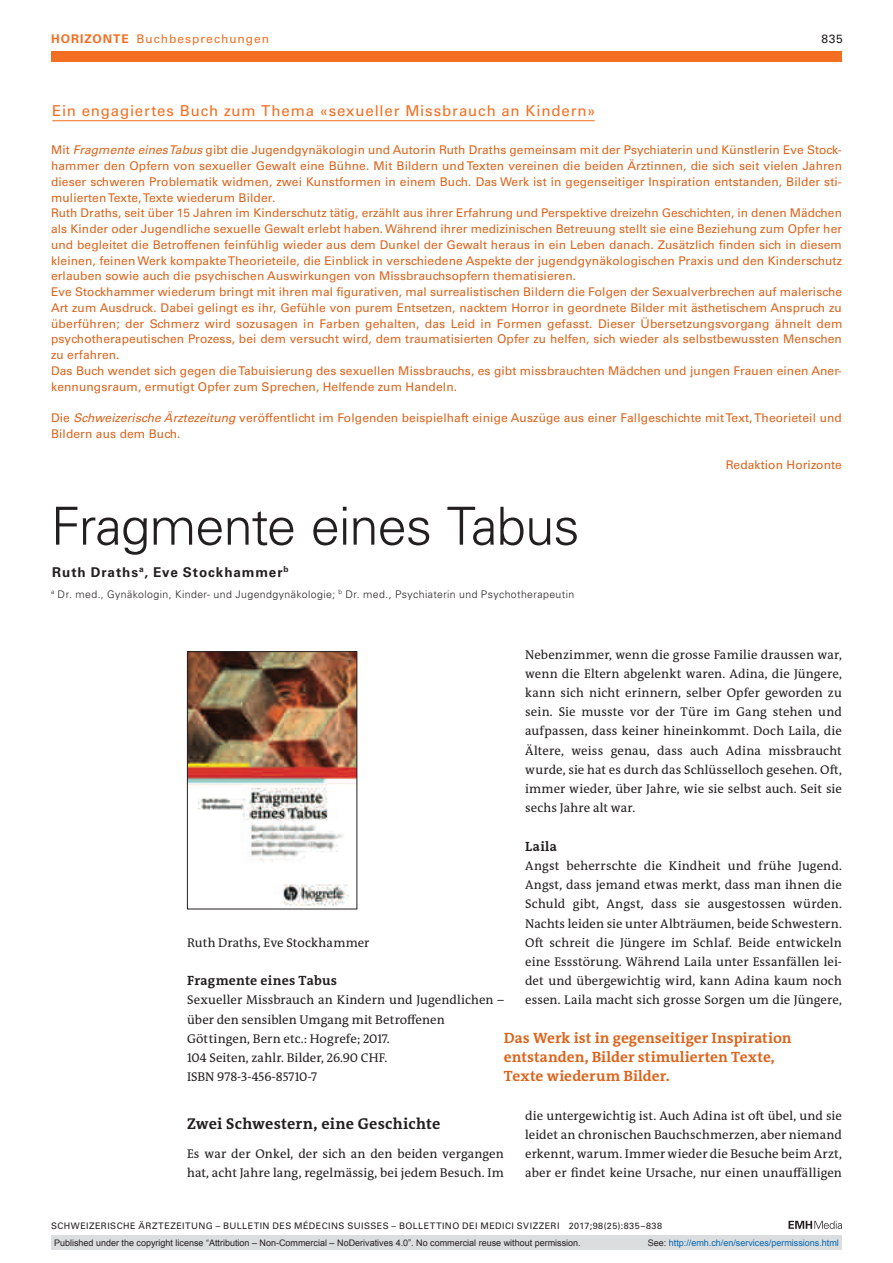
<style>
.page{position:relative;width:893px;height:1263px;background:#fff}
.page>*{position:absolute;margin:0;border:0;box-sizing:border-box;transform-origin:0 0}
.t1{font:300 52.5px "Univers LT Std";letter-spacing:-.02em;color:#231f20}
.t2{font:700 15.75px "The Antiqua B W7";letter-spacing:.015em;color:#231f20}
.t3{font:700 15px/19.2px "The Antiqua B W7";letter-spacing:.005em;color:#dc641c}
.t4{font:15px "Univers LT Std";letter-spacing:.055em;color:#f36e21}
.t5{font:700 13.5px "Univers LT Std";letter-spacing:.065em;color:#231f20}
.t6{font:700 13.5px "The Antiqua B W7";letter-spacing:.02em;color:#231f20}
.t7{font:12.75px/19.2px "The Antiqua B W5 Plain";letter-spacing:.005em;color:#231f20;text-align:justify}
.t8{font:12px/15.8px "Univers LT Std";letter-spacing:.01em;color:#dc641c}
.t9{font:12px "Univers LT Std";letter-spacing:.085em;color:#f36e21}
.t10{font:12px "Univers LT Std";color:#231f20}
.t11{font:300 10.5px "Univers LT Std";letter-spacing:.04em;color:#231f20}
.t12{font:9px "Arial";color:#231f20}
.t13{font:9px "Univers LT Std";letter-spacing:.05em;color:#231f20}
.t14{font:9px "Arial";color:#0166b3}
.s1{font-weight:700}
.s2{font-style:italic}
.s3{color:#231f20}
</style>
<div class="page">
<svg style="left:788px;top:1221px;width:54px;height:8px"></svg>
<div style="left:51px;top:51px;width:791px;height:11px;background:#f36e21"></div>
<hr style="left:52px;top:120px;width:543px;height:1px;background:#f36e21">
<img style="left:189px;top:653px;width:166px;height:253px">
<div style="left:187px;top:651px;width:170px;height:258px;border:1px solid #231f20"></div>
<div style="left:51px;top:1235px;width:791px;height:15px;background:#dcdddf"></div>
<p class="t9" style="left:51px;top:31px;width:220px"><span class="s1">HORIZONTE</span> Buchbesprechungen</p>
<p class="t10" style="left:821px;top:31px;width:23px">835</p>
<p class="t4" style="left:52px;top:102px;width:545px">Ein engagiertes Buch zum Thema «sexueller Missbrauch an Kindern»</p>
<p class="t8" style="left:51px;top:142px;width:793px">Mit <span class="s2">Fragmente eines Tabus</span> gibt die Jugendgynäkologin und Autorin Ruth Draths gemeinsam mit der Psychiaterin und Künstlerin Eve Stock&shy;hammer den Opfern von sexueller Gewalt eine Bühne. Mit Bildern und Texten vereinen die beiden Ärztinnen, die sich seit vielen Jahren dieser schweren Problematik widmen, zwei Kunstformen in einem Buch. Das Werk ist in gegenseitiger Inspiration entstanden, Bilder sti&shy;mulierten Texte, Texte wiederum Bilder.<br>Ruth Draths, seit über 15 Jahren im Kinderschutz tätig, erzählt aus ihrer Erfahrung und Perspektive dreizehn Geschichten, in denen Mädchen als Kinder oder Jugendliche sexuelle Gewalt erlebt haben. Während ihrer medizinischen Betreuung stellt sie eine Beziehung zum Opfer her und begleitet die Betroffenen feinfühlig wieder aus dem Dunkel der Gewalt heraus in ein Leben danach. Zusätzlich finden sich in diesem kleinen, feinen Werk kompakte Theorieteile, die Einblick in verschiedene Aspekte der jugendgynäkologischen Praxis und den Kinderschutz erlauben sowie auch die psychischen Auswirkungen von Missbrauchsopfern thematisieren.<br>Eve Stockhammer wiederum bringt mit ihren mal figurativen, mal surrealistischen Bildern die Folgen der Sexualverbrechen auf malerische Art zum Ausdruck. Dabei gelingt es ihr, Gefühle von purem Entsetzen, nacktem Horror in geordnete Bilder mit ästhetischem Anspruch zu überführen; der Schmerz wird sozusagen in Farben gehalten, das Leid in Formen gefasst. Dieser Übersetzungsvorgang ähnelt dem psychotherapeutischen Prozess, bei dem versucht wird, dem traumatisierten Opfer zu helfen, sich wieder als selbstbewussten Menschen zu erfahren.<br>Das Buch wendet sich gegen die Tabuisierung des sexuellen Missbrauchs, es gibt missbrauchten Mädchen und jungen Frauen einen Aner&shy;kennungsraum, ermutigt Opfer zum Sprechen, Helfende zum Handeln.</p>
<p class="t8" style="left:51px;top:410px;width:792px">Die <span class="s2">Schweizerische Ärztezeitung</span> veröffentlicht im Folgenden beispielhaft einige Auszüge aus einer Fallgeschichte mit Text, Theorieteil und<br>Bildern aus dem Buch.</p>
<p class="t8" style="left:726px;top:457px;width:118px">Redaktion Horizonte</p>
<h1 class="t1" style="left:51px;top:494px;width:530px">Fragmente eines Tabus</h1>
<p class="t5" style="left:52px;top:564px;width:238px">Ruth Draths<sup>a</sup>, Eve Stockhammer<sup>b</sup></p>
<p class="t11" style="left:51px;top:588px;width:525px"><sup>a</sup> Dr. med., Gynäkologin, Kinder- und Jugendgynäkologie; <sup>b</sup> Dr. med., Psychiaterin und Psychotherapeutin</p>
<p class="t7" style="left:525px;top:645px;width:318px">Nebenzimmer, wenn die grosse Familie draussen war, wenn die Eltern abgelenkt waren. Adina, die Jüngere, kann sich nicht erinnern, selber Opfer geworden zu sein. Sie musste vor der Türe im Gang stehen und aufpassen, dass keiner hineinkommt. Doch Laila, die Ältere, weiss genau, dass auch Adina missbraucht wurde, sie hat es durch das Schlüsselloch gesehen. Oft, immer wieder, über Jahre, wie sie selbst auch. Seit sie sechs Jahre alt war.</p>
<p class="t6" style="left:525px;top:837px;width:33px">Laila</p>
<p class="t7" style="left:525px;top:856px;width:318px">Angst beherrschte die Kindheit und frühe Jugend.<br>Angst, dass jemand etwas merkt, dass man ihnen die Schuld gibt, Angst, dass sie ausgestossen würden.<br>Nachts leiden sie unter Albträumen, beide Schwestern.<br>Oft schreit die Jüngere im Schlaf. Beide entwickeln eine Essstörung. Während Laila unter Essanfällen lei&shy;det und übergewichtig wird, kann Adina kaum noch essen. Laila macht sich grosse Sorgen um die Jüngere,</p>
<p class="t7" style="left:187px;top:933px;width:184px">Ruth Draths, Eve Stockhammer</p>
<p class="t6" style="left:187px;top:972px;width:152px">Fragmente eines Tabus</p>
<p class="t7" style="left:187px;top:990px;width:318px;text-align:left">Sexueller Missbrauch an Kindern und Jugendlichen – über den sensiblen Umgang mit Betroffenen Göttingen, Bern etc.: Hogrefe; 2017.<br>104 Seiten, zahlr. Bilder, 26.90 CHF.<br>ISBN 978-3-456-85710-7</p>
<h2 class="t2" style="left:187px;top:1114px;width:255px">Zwei Schwestern, eine Geschichte</h2>
<p class="t7" style="left:187px;top:1144px;width:318px">Es war der Onkel, der sich an den beiden vergangen hat, acht Jahre lang, regelmässig, bei jedem Besuch. Im</p>
<p class="t3" style="left:504px;top:1028px;width:289px">Das Werk ist in gegenseitiger Inspiration entstanden, Bilder stimulierten Texte,<br>Texte wiederum Bilder.</p>
<p class="t7" style="left:525px;top:1106px;width:318px">die untergewichtig ist. Auch Adina ist oft übel, und sie leidet an chronischen Bauchschmerzen, aber niemand erkennt, warum. Immer wieder die Besuche beim Arzt, aber er findet keine Ursache, nur einen unauffälligen</p>
<p class="t13" style="left:51px;top:1220px;width:613px">SCHWEIZERISCHE ÄRZTEZEITUNG – BULLETIN DES MÉDECINS SUISSES – BOLLETTINO DEI MEDICI SVIZZERI 2017;98(25):835–838</p>
<p class="t12" style="left:54px;top:1238px;width:528px">Published under the copyright license “Attribution – Non-Commercial – NoDerivatives 4.0”. No commercial reuse without permission.</p>
<p class="t14" style="left:648px;top:1238px;width:193px"><span class="s3">See:</span> http://emh.ch/en/services/permissions.html</p>
</div>
